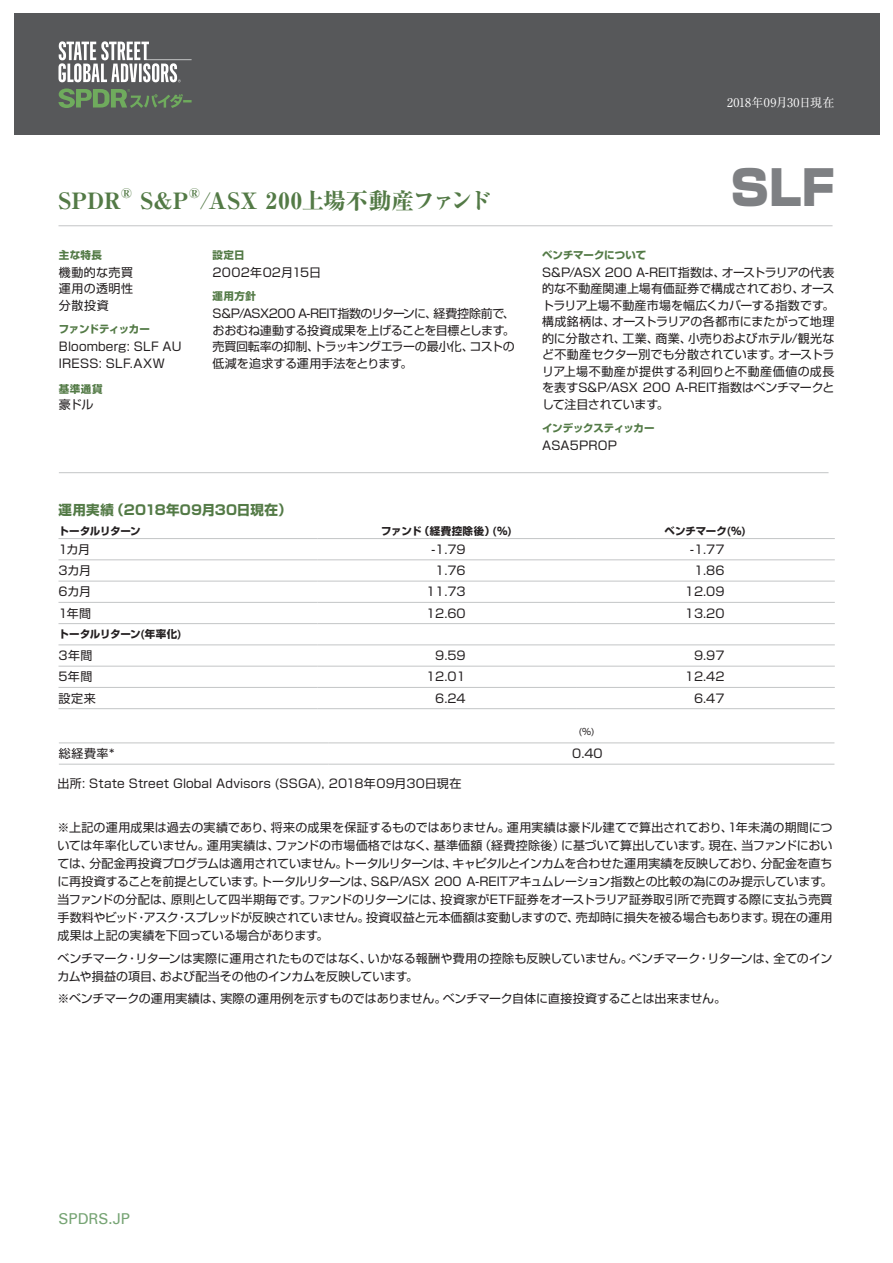
<style>
.page{position:relative;width:893px;height:1263px;background:#fff}
.page>*{position:absolute;margin:0;border:0;box-sizing:border-box;transform-origin:0 0}
.t1{font:900 48px "Shin Go Pro";color:#7e8083}
.t2{font:800 22.5px "Ryumin Pro";letter-spacing:.005em;color:#537a46}
.t3{font:15px "Univers Com 55 Roman";color:#76a474}
.t4{font:700 13.5px "Shin Go Pro";letter-spacing:.01em;color:#537a46}
.t5{font:800 13.05px "Ryumin Pro";color:#537a46}
.t6{font:12px/16.5px "Shin Go Pro";color:#231f20;text-align:justify}
.t7{font:12px "Ryumin Pro";letter-spacing:.005em;color:#fff}
.t8{font:12px "Shin Go Pro";letter-spacing:.02em;color:#231f20}
.t9{font:700 10.5px "Shin Go Pro";letter-spacing:-.02em;color:#231f20}
.t10{font:700 10.5px "Shin Go Pro";color:#537a46}
.t11{font:700 10.5px "Shin Go Pro";letter-spacing:.04em;color:#231f20}
.t12{font:700 10.5px "Shin Go Pro";letter-spacing:-.025em;color:#537a46}
.t13{font:700 10.5px "Shin Go Pro";letter-spacing:-.04em;color:#537a46}
.t14{font:9px "Shin Go Pro";color:#231f20}
</style>
<div class="page">
<hr style="left:59px;top:472px;width:769px;height:1px;background:#c3c5c6">
<hr style="left:58px;top:225px;width:774px;height:1px;background:#c3c5c6">
<hr style="left:58px;top:538px;width:259px;height:1px;background:#c3c5c6">
<hr style="left:317px;top:538px;width:259px;height:1px;background:#c3c5c6">
<hr style="left:576px;top:538px;width:259px;height:1px;background:#c3c5c6">
<hr style="left:58px;top:559px;width:259px;height:1px;background:#c3c5c6">
<hr style="left:317px;top:559px;width:259px;height:1px;background:#c3c5c6">
<hr style="left:576px;top:559px;width:259px;height:1px;background:#c3c5c6">
<hr style="left:58px;top:581px;width:259px;height:1px;background:#c3c5c6">
<hr style="left:317px;top:581px;width:259px;height:1px;background:#c3c5c6">
<hr style="left:576px;top:581px;width:259px;height:1px;background:#c3c5c6">
<hr style="left:58px;top:602px;width:259px;height:1px;background:#c3c5c6">
<hr style="left:317px;top:602px;width:259px;height:1px;background:#c3c5c6">
<hr style="left:576px;top:602px;width:259px;height:1px;background:#c3c5c6">
<hr style="left:58px;top:644px;width:259px;height:1px;background:#c3c5c6">
<hr style="left:317px;top:644px;width:259px;height:1px;background:#c3c5c6">
<hr style="left:576px;top:644px;width:259px;height:1px;background:#c3c5c6">
<hr style="left:58px;top:623px;width:259px;height:1px;background:#c3c5c6">
<hr style="left:317px;top:623px;width:259px;height:1px;background:#c3c5c6">
<hr style="left:576px;top:623px;width:259px;height:1px;background:#c3c5c6">
<hr style="left:58px;top:666px;width:259px;height:1px;background:#c3c5c6">
<hr style="left:317px;top:666px;width:259px;height:1px;background:#c3c5c6">
<hr style="left:576px;top:666px;width:259px;height:1px;background:#c3c5c6">
<hr style="left:58px;top:687px;width:259px;height:1px;background:#c3c5c6">
<hr style="left:317px;top:687px;width:259px;height:1px;background:#c3c5c6">
<hr style="left:576px;top:687px;width:259px;height:1px;background:#c3c5c6">
<hr style="left:58px;top:708px;width:259px;height:1px;background:#c3c5c6">
<hr style="left:317px;top:708px;width:259px;height:1px;background:#c3c5c6">
<hr style="left:576px;top:708px;width:259px;height:1px;background:#c3c5c6">
<hr style="left:59px;top:742px;width:269px;height:1px;background:#c3c5c6">
<hr style="left:328px;top:742px;width:506px;height:1px;background:#c3c5c6">
<hr style="left:59px;top:764px;width:269px;height:1px;background:#c3c5c6">
<hr style="left:328px;top:764px;width:506px;height:1px;background:#c3c5c6">
<div style="left:14px;top:14px;width:865px;height:121px;background:#57585a"></div>
<svg style="left:59px;top:41px;width:133px;height:41px"></svg>
<svg style="left:59px;top:89px;width:133px;height:19px"></svg>
<h2 class="t2" style="left:58px;top:183px;width:64px">SPDR</h2>
<p class="t5" style="left:121px;top:183px;width:13px">®</p>
<h2 class="t2" style="left:140px;top:183px;width:49px">S&amp;P</h2>
<p class="t5" style="left:189px;top:183px;width:13px">®</p>
<h2 class="t2" style="left:200px;top:183px;width:293px">/ASX 200上場不動産ファンド</h2>
<p class="t10" style="left:59px;top:246px;width:45px">主な特長</p>
<p class="t6" style="left:59px;top:262px;width:76px">機動的な売買運用の透明性分散投資</p>
<p class="t13" style="left:59px;top:321px;width:93px">ファンドティッカー</p>
<p class="t6" style="left:59px;top:337px;width:124px">Bloomberg: SLF AU<br>IRESS: SLF.AXW</p>
<p class="t10" style="left:59px;top:381px;width:45px">基準通貨</p>
<p class="t6" style="left:59px;top:395px;width:36px">豪ドル</p>
<p class="t10" style="left:213px;top:246px;width:34px">設定日</p>
<p class="t8" style="left:213px;top:262px;width:110px">2002年02月15日</p>
<p class="t10" style="left:213px;top:288px;width:45px">運用方針</p>
<p class="t6" style="left:213px;top:304px;width:304px">S&amp;P/ASX200 A-REIT指数のリターンに、経費控除前で、おおむね連動する投資成果を上げることを目標とします。売買回転率の抑制、トラッキングエラーの最小化、コストの低減を追求する運用手法をとります。</p>
<p class="t7" style="left:727px;top:93px;width:109px">2018年09月30日現在</p>
<h1 class="t1" style="left:731px;top:149px;width:105px">SLF</h1>
<p class="t10" style="left:542px;top:246px;width:106px">ベンチマークについて</p>
<p class="t6" style="left:542px;top:262px;width:294px">S&amp;P/ASX 200 A-REIT指数は、オーストラリアの代表的な不動産関連上場有価証券で構成されており、オーストラリア上場不動産市場を幅広くカバーする指数です。構成銘柄は、オーストラリアの各都市にまたがって地理的に分散され、工業、商業、小売りおよびホテル/観光など不動産セクター別でも分散されています。オーストラリア上場不動産が提供する利回りと不動産価値の成長を表すS&amp;P/ASX 200 A-REIT指数はベンチマークとして注目されています。</p>
<p class="t12" style="left:542px;top:420px;width:114px">インデックスティッカー</p>
<p class="t6" style="left:542px;top:436px;width:76px">ASA5PROP</p>
<p class="t4" style="left:58px;top:499px;width:235px">運用実績（2018年09月30日現在）</p>
<p class="t9" style="left:58px;top:522px;width:84px">トータルリターン</p>
<p class="t11" style="left:381px;top:522px;width:132px">ファンド（経費控除後）(%)</p>
<p class="t9" style="left:665px;top:522px;width:83px">ベンチマーク(%)</p>
<p class="t6" style="left:58px;top:539px;width:33px">1カ月</p>
<p class="t6" style="left:431px;top:539px;width:36px">-1.79</p>
<p class="t6" style="left:690px;top:539px;width:36px">-1.77</p>
<p class="t6" style="left:58px;top:561px;width:34px">3カ月</p>
<p class="t6" style="left:435px;top:561px;width:32px">1.76</p>
<p class="t6" style="left:694px;top:561px;width:32px">1.86</p>
<p class="t6" style="left:58px;top:582px;width:34px">6カ月</p>
<p class="t6" style="left:426px;top:582px;width:41px">11.73</p>
<p class="t6" style="left:685px;top:582px;width:41px">12.09</p>
<p class="t6" style="left:58px;top:603px;width:34px">1年間</p>
<p class="t6" style="left:426px;top:603px;width:41px">12.60</p>
<p class="t6" style="left:685px;top:603px;width:41px">13.20</p>
<p class="t9" style="left:58px;top:626px;width:125px">トータルリターン(年率化)</p>
<p class="t6" style="left:58px;top:646px;width:35px">3年間</p>
<p class="t6" style="left:435px;top:646px;width:32px">9.59</p>
<p class="t6" style="left:694px;top:646px;width:32px">9.97</p>
<p class="t6" style="left:58px;top:667px;width:35px">5年間</p>
<p class="t6" style="left:426px;top:667px;width:41px">12.01</p>
<p class="t6" style="left:685px;top:667px;width:41px">12.42</p>
<p class="t6" style="left:58px;top:688px;width:39px">設定来</p>
<p class="t6" style="left:435px;top:688px;width:32px">6.24</p>
<p class="t6" style="left:694px;top:688px;width:32px">6.47</p>
<p class="t14" style="left:579px;top:725px;width:17px">(%)</p>
<p class="t6" style="left:59px;top:744px;width:57px">総経費率*</p>
<p class="t6" style="left:572px;top:744px;width:32px">0.40</p>
<p class="t6" style="left:57px;top:774px;width:405px">出所: State Street Global Advisors (SSGA), 2018年09月30日現在</p>
<p class="t6" style="left:57px;top:817px;width:777px;line-height:18px">※上記の運用成果は過去の実績であり、将来の成果を保証するものではありません。運用実績は豪ドル建てで算出されており、1年未満の期間については年率化していません。運用実績は、ファンドの市場価格ではなく、基準価額（経費控除後）に基づいて算出しています。現在、当ファンドにおいては、分配金再投資プログラムは適用されていません。トータルリターンは、キャピタルとインカムを合わせた運用実績を反映しており、分配金を直ちに再投資することを前提としています。トータルリターンは、S&amp;P/ASX 200 A-REITアキュムレーション指数との比較の為にのみ提示しています。当ファンドの分配は、原則として四半期毎です。ファンドのリターンには、投資家がETF証券をオーストラリア証券取引所で売買する際に支払う売買手数料やビッド・アスク・スプレッドが反映されていません。投資収益と元本価額は変動しますので、売却時に損失を被る場合もあります。現在の運用成果は上記の実績を下回っている場合があります。</p>
<p class="t6" style="left:57px;top:948px;width:777px;line-height:18px">ベンチマーク・リターンは実際に運用されたものではなく、いかなる報酬や費用の控除も反映していません。ベンチマーク・リターンは、全てのインカムや損益の項目、および配当その他のインカムを反映しています。</p>
<p class="t6" style="left:57px;top:989px;width:670px">※ベンチマークの運用実績は、実際の運用例を示すものではありません。ベンチマーク自体に直接投資することは出来ません。</p>
<p class="t3" style="left:58px;top:1209px;width:73px">SPDRS.JP</p>
</div>
